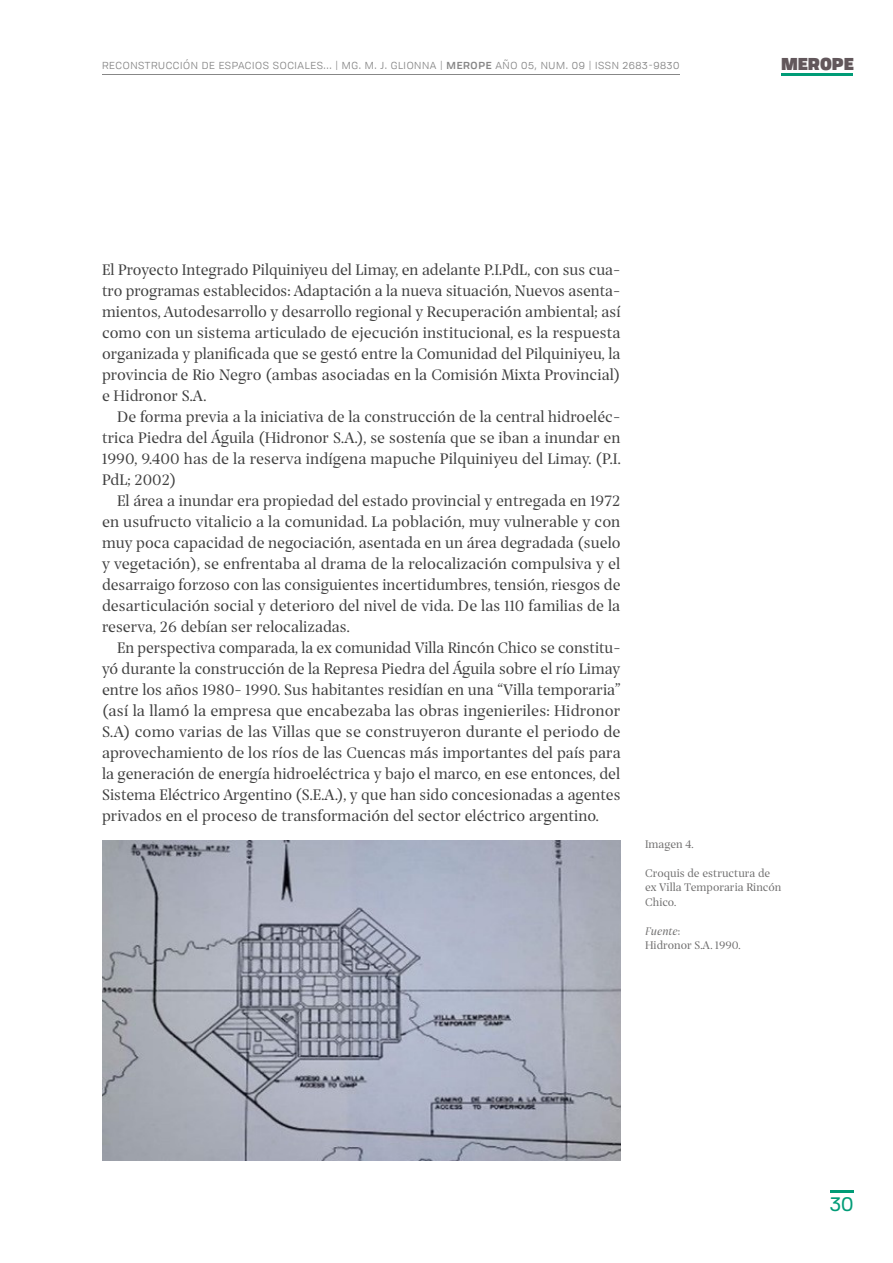
<style>
.page{position:relative;width:893px;height:1263px;background:#fff}
.page>*{position:absolute;margin:0;border:0;box-sizing:border-box;transform-origin:0 0}
.t1{font:19.5px "Tofino Personal";color:#009c77}
.t2{font:16.5px/21px "Prospectus M";color:#404040;text-align:justify}
.t3{font:900 16.5px "Tofino Personal";color:#62575b}
.t4{font:12px "Tofino Personal";letter-spacing:.05em;color:#878787}
.t5{font:12px/14.4px "Prospectus M";color:#706f6f}
.s1{font-weight:500}
.s2{font-style:italic}
</style>
<div class="page">
<hr style="left:830px;top:1190px;width:24px;height:2px;background:#009c77">
<hr style="left:782px;top:73px;width:71px;height:2px;background:#009c77">
<hr style="left:102px;top:74px;width:577px;height:1px;background:#878787">
<img style="left:102px;top:840px;width:518px;height:321px">
<p class="t4" style="left:102px;top:56px;width:579px">RECONSTRUCCIÓN DE ESPACIOS SOCIALES... | MG. M. J. GLIONNA | <span class="s1">merope</span> AÑO 05, NUM. 09 | ISSN 2683-9830</p>
<p class="t3" style="left:781px;top:49px;width:74px">MEROPE</p>
<p class="t2" style="left:102px;top:259px;width:520px">El Proyecto Integrado Pilquiniyeu del Limay, en adelante P.I.PdL, con sus cua&shy;tro programas establecidos: Adaptación a la nueva situación, Nuevos asenta&shy;mientos, Autodesarrollo y desarrollo regional y Recuperación ambiental; así como con un sistema articulado de ejecución institucional, es la respuesta organizada y planificada que se gestó entre la Comunidad del Pilquiniyeu, la provincia de Rio Negro (ambas asociadas en la Comisión Mixta Provincial) e Hidronor S.A.</p>
<p class="t2" style="left:102px;top:406px;width:520px;text-indent:15px">De forma previa a la iniciativa de la construcción de la central hidroeléc&shy;trica Piedra del Águila (Hidronor S.A.), se sostenía que se iban a inundar en 1990, 9.400 has de la reserva indígena mapuche Pilquiniyeu del Limay. (P.I.<br>PdL; 2002)</p>
<p class="t2" style="left:102px;top:490px;width:520px;text-indent:15px">El área a inundar era propiedad del estado provincial y entregada en 1972 en usufructo vitalicio a la comunidad. La población, muy vulnerable y con muy poca capacidad de negociación, asentada en un área degradada (suelo y vegetación), se enfrentaba al drama de la relocalización compulsiva y el desarraigo forzoso con las consiguientes incertidumbres, tensión, riesgos de desarticulación social y deterioro del nivel de vida. De las 110 familias de la reserva, 26 debían ser relocalizadas.</p>
<p class="t2" style="left:102px;top:637px;width:520px;text-indent:15px">En perspectiva comparada, la ex comunidad Villa Rincón Chico se constitu&shy;yó durante la construcción de la Represa Piedra del Águila sobre el río Limay entre los años 1980- 1990. Sus habitantes residían en una “Villa temporaria” (así la llamó la empresa que encabezaba las obras ingenieriles: Hidronor S.A) como varias de las Villas que se construyeron durante el periodo de aprovechamiento de los ríos de las Cuencas más importantes del país para la generación de energía hidroeléctrica y bajo el marco, en ese entonces, del Sistema Eléctrico Argentino (S.E.A.), y que han sido concesionadas a agentes privados en el proceso de transformación del sector eléctrico argentino.</p>
<p class="t5" style="left:645px;top:837px;width:50px">Imagen 4.</p>
<p class="t5" style="left:645px;top:865px;width:138px">Croquis de estructura de ex Villa Temporaria Rincón<br>Chico.</p>
<p class="t5" style="left:645px;top:923px;width:97px"><span class="s2">Fuente</span>:<br>Hidronor S.A. 1990.</p>
<p class="t1" style="left:830px;top:1189px;width:25px">30</p>
</div>
